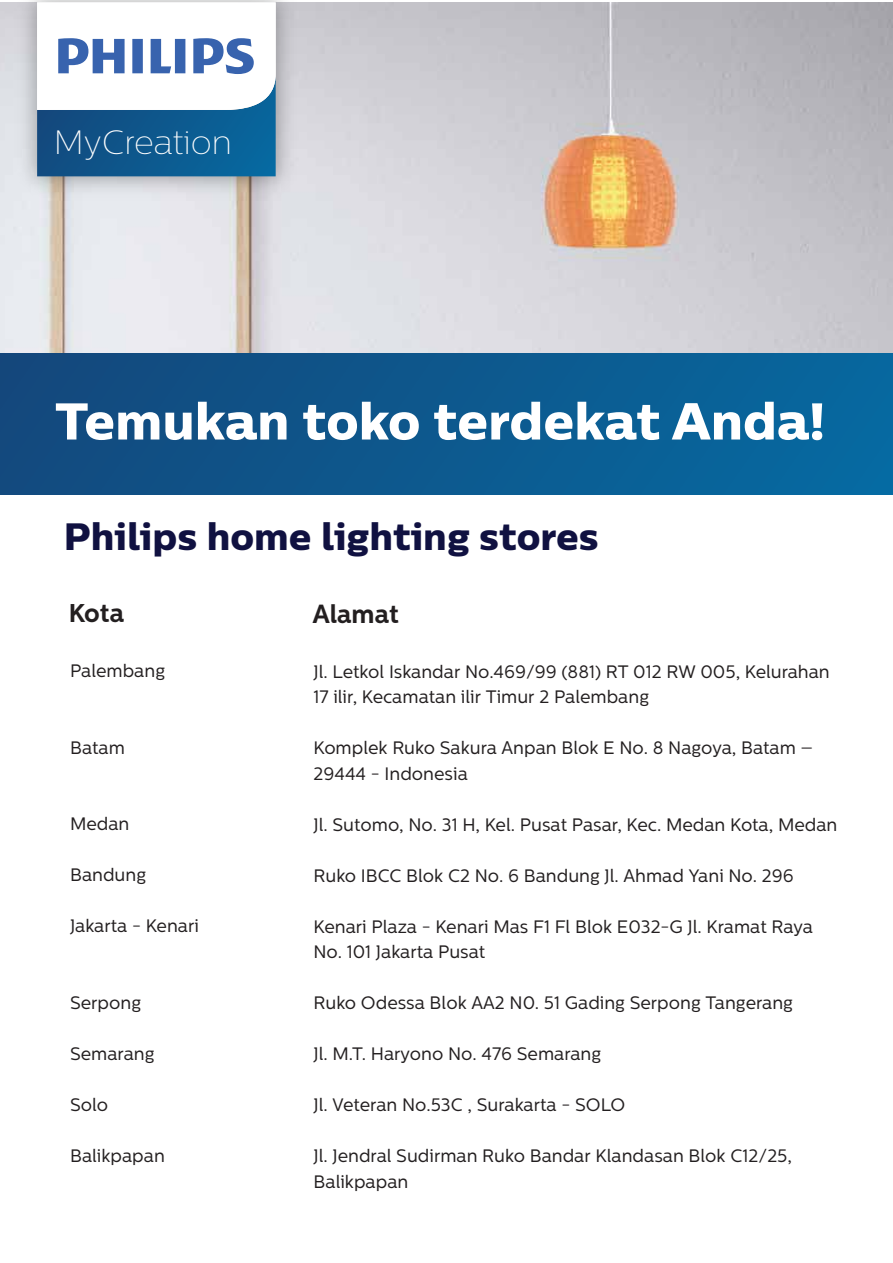
<style>
.page{position:relative;width:893px;height:1263px;background:#fff}
.page>*{position:absolute;margin:0;border:0;box-sizing:border-box;transform-origin:0 0}
.t1{font:51.6px "Centrale Sans X Bold";color:#fff}
.t2{font:37.95px "Centrale Sans X Bold";color:#101141}
.t3{font:100 33.75px "Centrale Sans";color:#fff}
.t4{font:700 25.65px "Centrale Sans";color:#231f20}
.t5{font:18px/25.5px "Centrale Sans";color:#231f20}
</style>
<div class="page">
<img style="left:0;top:2px;width:893px;height:351px">
<div style="left:0;top:353px;width:893px;height:142px;background:linear-gradient(to right,#14487c,#0669a0)"></div>
<img style="left:8px;top:0;width:296px;height:205px">
<svg style="left:37px;top:2px;width:239px;height:174px"></svg>
<h3 class="t3" style="left:54px;top:123px;width:180px">MyCreation</h3>
<h1 class="t1" style="left:55px;top:387px;width:772px">Temukan toko terdekat Anda!</h1>
<h2 class="t2" style="left:64px;top:511px;width:536px">Philips home lighting stores</h2>
<h3 class="t4" style="left:69px;top:597px;width:57px">Kota</h3>
<p class="t5" style="left:70px;top:658px;width:97px">Palembang</p>
<p class="t5" style="left:70px;top:734px;width:56px">Batam</p>
<p class="t5" style="left:70px;top:811px;width:61px">Medan</p>
<p class="t5" style="left:70px;top:862px;width:78px">Bandung</p>
<p class="t5" style="left:70px;top:913px;width:131px">Jakarta - Kenari</p>
<p class="t5" style="left:70px;top:989px;width:73px">Serpong</p>
<p class="t5" style="left:70px;top:1040px;width:86px">Semarang</p>
<p class="t5" style="left:70px;top:1091px;width:40px">Solo</p>
<p class="t5" style="left:70px;top:1142px;width:96px">Balikpapan</p>
<h3 class="t4" style="left:313px;top:599px;width:88px">Alamat</h3>
<p class="t5" style="left:314px;top:658px;width:518px">Jl. Letkol Iskandar No.469/99 (881) RT 012 RW 005, Kelurahan<br>17 ilir, Kecamatan ilir Timur 2 Palembang</p>
<p class="t5" style="left:314px;top:735px;width:501px">Komplek Ruko Sakura Anpan Blok E No. 8 Nagoya, Batam –<br>29444 - Indonesia</p>
<p class="t5" style="left:314px;top:811px;width:525px">Jl. Sutomo, No. 31 H, Kel. Pusat Pasar, Kec. Medan Kota, Medan</p>
<p class="t5" style="left:314px;top:862px;width:482px">Ruko IBCC Blok C2 No. 6 Bandung Jl. Ahmad Yani No. 296</p>
<p class="t5" style="left:314px;top:913px;width:501px">Kenari Plaza - Kenari Mas F1 Fl Blok E032-G Jl. Kramat Raya<br>No. 101 Jakarta Pusat</p>
<p class="t5" style="left:314px;top:990px;width:481px">Ruko Odessa Blok AA2 N0. 51 Gading Serpong Tangerang</p>
<p class="t5" style="left:314px;top:1041px;width:289px">Jl. M.T. Haryono No. 476 Semarang</p>
<p class="t5" style="left:314px;top:1092px;width:313px">Jl. Veteran No.53C , Surakarta - SOLO</p>
<p class="t5" style="left:314px;top:1143px;width:480px">Jl. Jendral Sudirman Ruko Bandar Klandasan Blok C12/25,<br>Balikpapan</p>
</div>
